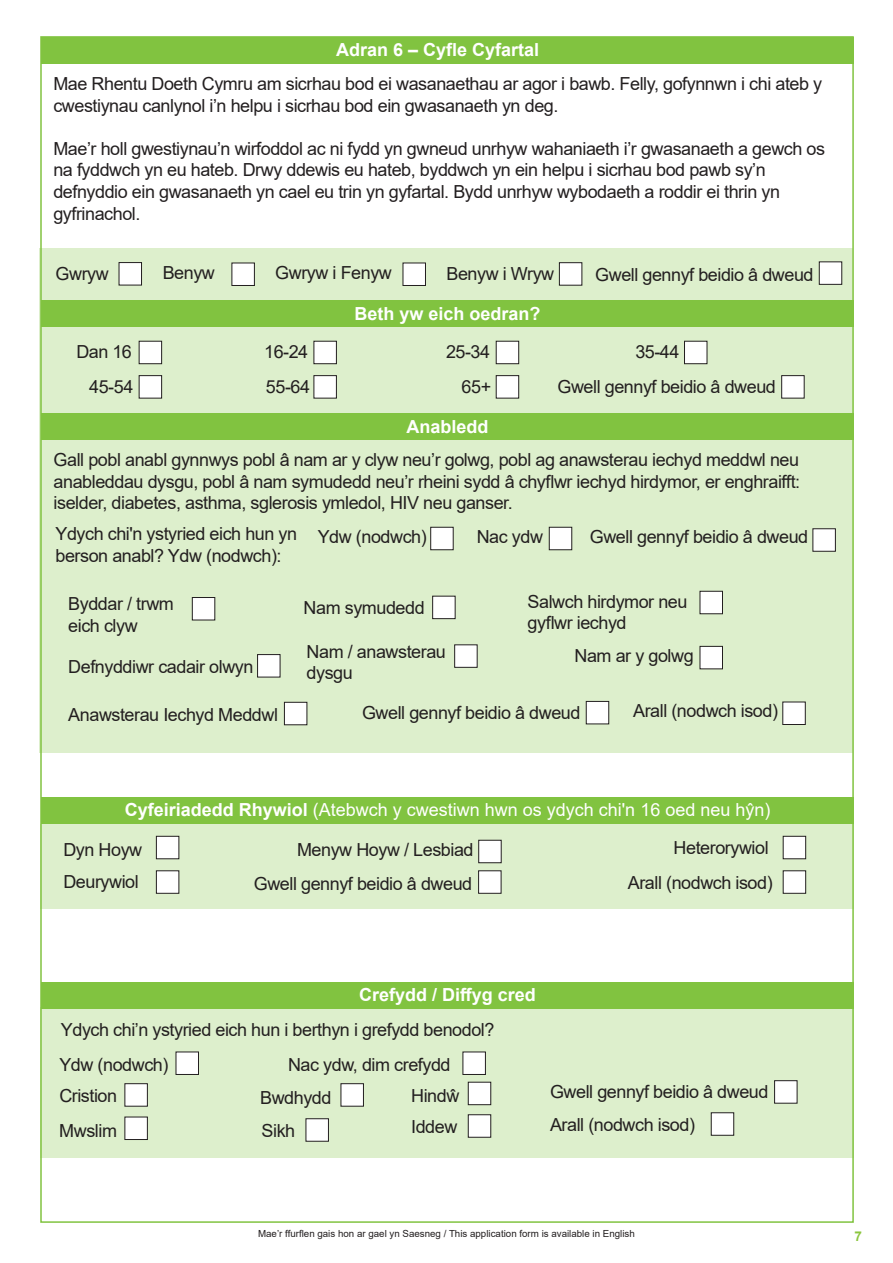
<style>
.page{position:relative;width:893px;height:1263px;background:#fff}
.page>*{position:absolute;margin:0;border:0;box-sizing:border-box;transform-origin:0 0}
.t1{font:18px/21.6px "Arial";letter-spacing:-.025em;color:#231f20}
.t2{font:700 18px "Arial";color:#fff}
.t3{font:18px "Arial";color:#fff}
.t4{font:700 13.5px "Arial";color:#8bc63e}
.t5{font:9.75px "Arial";color:#231f20}
.s1{font-weight:700}
</style>
<div class="page">
<div style="left:40px;top:248px;width:813px;height:505px;background:#ddefcc"></div>
<div style="left:41px;top:37px;width:812px;height:27px;background:#81c340"></div>
<div style="left:41px;top:300px;width:812px;height:27px;background:#81c340"></div>
<div style="left:41px;top:413px;width:812px;height:27px;background:#81c340"></div>
<div style="left:119px;top:262px;width:23px;height:23px;background:#fff;border:1px solid #231f20"></div>
<div style="left:232px;top:263px;width:23px;height:23px;background:#fff;border:1px solid #231f20"></div>
<div style="left:403px;top:263px;width:23px;height:23px;background:#fff;border:1px solid #231f20"></div>
<div style="left:819px;top:262px;width:23px;height:23px;background:#fff;border:1px solid #231f20"></div>
<div style="left:559px;top:262px;width:23px;height:23px;background:#fff;border:1px solid #231f20"></div>
<div style="left:139px;top:341px;width:23px;height:23px;background:#fff;border:1px solid #231f20"></div>
<div style="left:314px;top:341px;width:23px;height:23px;background:#fff;border:1px solid #231f20"></div>
<div style="left:496px;top:341px;width:23px;height:23px;background:#fff;border:1px solid #231f20"></div>
<div style="left:139px;top:375px;width:23px;height:23px;background:#fff;border:1px solid #231f20"></div>
<div style="left:314px;top:375px;width:23px;height:23px;background:#fff;border:1px solid #231f20"></div>
<div style="left:496px;top:375px;width:23px;height:23px;background:#fff;border:1px solid #231f20"></div>
<div style="left:781px;top:375px;width:23px;height:23px;background:#fff;border:1px solid #231f20"></div>
<div style="left:684px;top:341px;width:23px;height:23px;background:#fff;border:1px solid #231f20"></div>
<div style="left:430px;top:527px;width:23px;height:23px;background:#fff;border:1px solid #231f20"></div>
<div style="left:257px;top:654px;width:23px;height:23px;background:#fff;border:1px solid #231f20"></div>
<div style="left:284px;top:702px;width:23px;height:23px;background:#fff;border:1px solid #231f20"></div>
<div style="left:783px;top:702px;width:22px;height:23px;background:#fff"></div>
<div style="left:454px;top:645px;width:23px;height:22px;background:#fff"></div>
<div style="left:700px;top:646px;width:23px;height:23px;background:#fff;border:1px solid #231f20"></div>
<div style="left:192px;top:597px;width:23px;height:23px;background:#fff;border:1px solid #231f20"></div>
<div style="left:432px;top:596px;width:23px;height:23px;background:#fff;border:1px solid #231f20"></div>
<div style="left:700px;top:591px;width:23px;height:23px;background:#fff;border:1px solid #231f20"></div>
<div style="left:40px;top:824px;width:814px;height:85px;background:#ddefcc"></div>
<div style="left:41px;top:797px;width:812px;height:27px;background:#81c340"></div>
<div style="left:156px;top:836px;width:23px;height:23px;background:#fff;border:1px solid #231f20"></div>
<div style="left:478px;top:840px;width:23px;height:23px;background:#fff;border:1px solid #231f20"></div>
<div style="left:783px;top:836px;width:23px;height:23px;background:#fff;border:1px solid #231f20"></div>
<div style="left:156px;top:871px;width:23px;height:22px;background:#fff"></div>
<div style="left:478px;top:871px;width:23px;height:22px;background:#fff"></div>
<div style="left:783px;top:871px;width:23px;height:22px;background:#fff"></div>
<div style="left:41px;top:981px;width:812px;height:27px;background:#81c340"></div>
<div style="left:40px;top:1007px;width:814px;height:151px;background:#ddefcc"></div>
<div style="left:176px;top:1052px;width:23px;height:23px;background:#fff;border:1px solid #231f20"></div>
<div style="left:463px;top:1052px;width:23px;height:23px;background:#fff;border:1px solid #231f20"></div>
<div style="left:125px;top:1083px;width:23px;height:23px;background:#fff;border:1px solid #231f20"></div>
<div style="left:125px;top:1117px;width:23px;height:23px;background:#fff;border:1px solid #231f20"></div>
<div style="left:341px;top:1083px;width:23px;height:23px;background:#fff;border:1px solid #231f20"></div>
<div style="left:306px;top:1118px;width:23px;height:23px;background:#fff;border:1px solid #231f20"></div>
<div style="left:468px;top:1082px;width:23px;height:23px;background:#fff;border:1px solid #231f20"></div>
<div style="left:468px;top:1114px;width:23px;height:23px;background:#fff;border:1px solid #231f20"></div>
<div style="left:711px;top:1112px;width:23px;height:23px;background:#fff;border:1px solid #231f20"></div>
<div style="left:813px;top:529px;width:23px;height:22px;background:#fff"></div>
<div style="left:549px;top:527px;width:23px;height:23px;background:#fff;border:1px solid #231f20"></div>
<div style="left:586px;top:701px;width:23px;height:23px;background:#fff;border:1px solid #231f20"></div>
<div style="left:774px;top:1080px;width:23px;height:23px;background:#fff;border:1px solid #231f20"></div>
<p class="t2" style="left:336px;top:37px;width:205px">Adran 6 – Cyfle Cyfartal</p>
<p class="t1" style="left:53px;top:73px;width:770px">Mae Rhentu Doeth Cymru am sicrhau bod ei wasanaethau ar agor i bawb. Felly, gofynnwn i chi ateb y cwestiynau canlynol i’n helpu i sicrhau bod ein gwasanaeth yn deg.</p>
<p class="t1" style="left:53px;top:138px;width:773px">Mae’r holl gwestiynau’n wirfoddol ac ni fydd yn gwneud unrhyw wahaniaeth i’r gwasanaeth a gewch os na fyddwch yn eu hateb. Drwy ddewis eu hateb, byddwch yn ein helpu i sicrhau bod pawb sy’n defnyddio ein gwasanaeth yn cael eu trin yn gyfartal. Bydd unrhyw wybodaeth a roddir ei thrin yn gyfrinachol.</p>
<p class="t1" style="left:56px;top:263px;width:55px">Gwryw</p>
<p class="t1" style="left:163px;top:262px;width:54px">Benyw</p>
<p class="t1" style="left:275px;top:262px;width:118px">Gwryw i Fenyw</p>
<p class="t1" style="left:446px;top:263px;width:109px">Benyw i Wryw</p>
<p class="t1" style="left:595px;top:264px;width:220px">Gwell gennyf beidio â dweud</p>
<p class="t2" style="left:355px;top:301px;width:188px">Beth yw eich oedran?</p>
<p class="t1" style="left:76px;top:341px;width:57px">Dan 16</p>
<p class="t1" style="left:264px;top:341px;width:45px">16-24</p>
<p class="t1" style="left:446px;top:341px;width:45px">25-34</p>
<p class="t1" style="left:635px;top:341px;width:45px">35-44</p>
<p class="t1" style="left:89px;top:376px;width:46px">45-54</p>
<p class="t1" style="left:266px;top:376px;width:46px">55-64</p>
<p class="t1" style="left:462px;top:376px;width:31px">65+</p>
<p class="t1" style="left:557px;top:376px;width:220px">Gwell gennyf beidio â dweud</p>
<p class="t2" style="left:407px;top:414px;width:84px">Anabledd</p>
<p class="t1" style="left:54px;top:449px;width:748px;text-align:justify">Gall pobl anabl gynnwys pobl â nam ar y clyw neu’r golwg, pobl ag anawsterau iechyd meddwl neu anableddau dysgu, pobl â nam symudedd neu’r rheini sydd â chyflwr iechyd hirdymor, er enghraifft: iselder, diabetes, asthma, sglerosis ymledol, HIV neu ganser.</p>
<p class="t1" style="left:56px;top:523px;width:243px">Ydych chi'n ystyried eich hun yn berson anabl? Ydw (nodwch):</p>
<p class="t1" style="left:68px;top:593px;width:107px">Byddar / trwm eich clyw</p>
<p class="t1" style="left:304px;top:596px;width:123px">Nam symudedd</p>
<p class="t1" style="left:528px;top:590px;width:161px">Salwch hirdymor neu gyflwr iechyd</p>
<p class="t1" style="left:68px;top:656px;width:187px">Defnyddiwr cadair olwyn</p>
<p class="t1" style="left:477px;top:526px;width:68px">Nac ydw</p>
<p class="t1" style="left:590px;top:525px;width:220px">Gwell gennyf beidio â dweud</p>
<p class="t1" style="left:318px;top:526px;width:111px">Ydw (nodwch)</p>
<p class="t1" style="left:307px;top:640px;width:141px">Nam / anawsterau dysgu</p>
<p class="t1" style="left:574px;top:645px;width:121px">Nam ar y golwg</p>
<p class="t1" style="left:68px;top:704px;width:211px">Anawsterau Iechyd Meddwl</p>
<p class="t1" style="left:362px;top:702px;width:220px">Gwell gennyf beidio â dweud</p>
<p class="t1" style="left:633px;top:700px;width:146px">Arall (nodwch isod)</p>
<p class="t3" style="left:125px;top:797px;width:647px"><span class="s1">Cyfeiriadedd Rhywiol</span> (Atebwch y cwestiwn hwn os ydych chi'n 16 oed neu hŷn)</p>
<p class="t1" style="left:63px;top:838px;width:80px">Dyn Hoyw</p>
<p class="t1" style="left:297px;top:838px;width:178px">Menyw Hoyw / Lesbiad</p>
<p class="t1" style="left:674px;top:837px;width:97px">Heterorywiol</p>
<p class="t1" style="left:63px;top:871px;width:77px">Deurywiol</p>
<p class="t1" style="left:254px;top:872px;width:220px">Gwell gennyf beidio â dweud</p>
<p class="t1" style="left:628px;top:872px;width:146px">Arall (nodwch isod)</p>
<p class="t2" style="left:359px;top:982px;width:178px">Crefydd / Diffyg cred</p>
<p class="t1" style="left:61px;top:1019px;width:435px">Ydych chi’n ystyried eich hun i berthyn i grefydd benodol?</p>
<p class="t1" style="left:59px;top:1054px;width:111px">Ydw (nodwch)</p>
<p class="t1" style="left:288px;top:1054px;width:164px">Nac ydw, dim crefydd</p>
<p class="t1" style="left:59px;top:1085px;width:59px">Cristion</p>
<p class="t1" style="left:260px;top:1087px;width:73px">Bwdhydd</p>
<p class="t1" style="left:411px;top:1085px;width:50px">Hindŵ</p>
<p class="t1" style="left:59px;top:1120px;width:59px">Mwslim</p>
<p class="t1" style="left:262px;top:1120px;width:35px">Sikh</p>
<p class="t1" style="left:411px;top:1115px;width:48px">Iddew</p>
<p class="t1" style="left:550px;top:1113px;width:146px">Arall (nodwch isod)</p>
<p class="t1" style="left:550px;top:1080px;width:220px">Gwell gennyf beidio â dweud</p>
<p class="t5" style="left:258px;top:1227px;width:378px">Mae’r ffurflen gais hon ar gael yn Saesneg / This application form is available in English</p>
<p class="t4" style="left:855px;top:1227px;width:9px">7</p>
</div>
